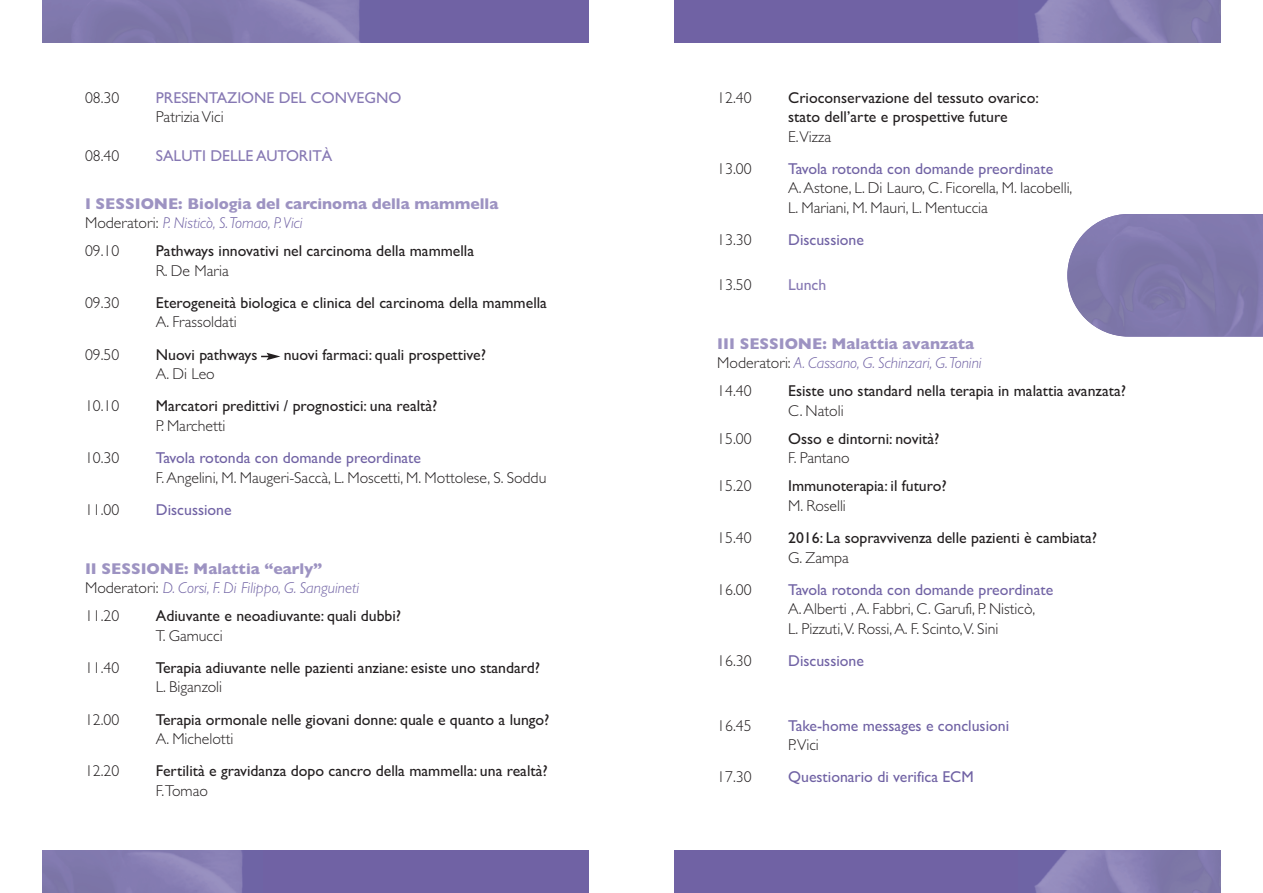
<style>
.page{position:relative;width:1263px;height:893px;background:#fff}
.page>*{position:absolute;margin:0;border:0;box-sizing:border-box;transform-origin:0 0}
.t1{font:15.75px/19.5px "Gill Sans";color:#231f20}
.t2{font:300 15.75px/19.5px "Gill Sans";color:#231f20}
.t3{font:15.75px "Gill Sans";color:#7062a4}
.t4{font:italic 300 15.75px/19.5px "Gill Sans";color:#7062a4}
.t5{font:700 15.75px/19.5px "Gill Sans";color:#9d93c2}
.t6{font:15.75px "Gill Sans";color:#8678b3}
.s1{font-weight:300;color:#231f20}
.s2{font-weight:300;font-style:italic;color:#7062a4}
.s3{font-weight:700;font-style:normal;color:#9d93c2}
.s4{font-style:normal;color:#231f20}
</style>
<div class="page">
<div style="left:43px;top:0;width:546px;height:43px;background:#7062a4"></div>
<img style="left:43px;top:0;width:318px;height:43px">
<div style="left:674px;top:0;width:546px;height:43px;background:#7062a4"></div>
<img style="left:1034px;top:0;width:186px;height:43px">
<div style="left:43px;top:850px;width:546px;height:43px;background:#7062a4"></div>
<img style="left:43px;top:850px;width:200px;height:43px">
<div style="left:674px;top:850px;width:546px;height:43px;background:#7062a4"></div>
<img style="left:1034px;top:850px;width:186px;height:43px">
<div style="left:1129px;top:214px;width:134px;height:123px;background:#8079ac"></div>
<img style="left:1067px;top:214px;width:62px;height:123px">
<svg style="left:261px;top:353px;width:19px;height:7px"></svg>
<p class="t2" style="left:85px;top:87px;width:36px">08.30</p>
<p class="t6" style="left:156px;top:88px;width:247px">PRESENTAZIONE DEL CONVEGNO</p>
<p class="t2" style="left:156px;top:107px;width:69px">PatriziaVici</p>
<p class="t2" style="left:85px;top:146px;width:36px">08.40</p>
<p class="t6" style="left:156px;top:147px;width:178px">SALUTI DELLE AUTORITÀ</p>
<p class="t5" style="left:85px;top:193px;width:415px">I SESSIONE: Biologia del carcinoma della mammella<br><span class="s1">Moderatori:</span> <span class="s2">P. Nisticò, S.Tomao, P.Vici</span></p>
<p class="t2" style="left:85px;top:241px;width:36px">09.10</p>
<p class="t1" style="left:156px;top:241px;width:320px">Pathways innovativi nel carcinoma della mammella</p>
<p class="t2" style="left:156px;top:260px;width:74px">R. De Maria</p>
<p class="t2" style="left:85px;top:293px;width:36px">09.30</p>
<p class="t1" style="left:156px;top:293px;width:392px">Eterogeneità biologica e clinica del carcinoma della mammella</p>
<p class="t2" style="left:156px;top:312px;width:82px">A. Frassoldati</p>
<p class="t2" style="left:85px;top:344px;width:36px">09.50</p>
<p class="t1" style="left:156px;top:344px;width:103px">Nuovi pathways</p>
<p class="t1" style="left:284px;top:344px;width:204px">nuovi farmaci: quali prospettive?</p>
<p class="t2" style="left:156px;top:364px;width:60px">A. Di Leo</p>
<p class="t2" style="left:85px;top:396px;width:36px">10.10</p>
<p class="t1" style="left:156px;top:396px;width:283px">Marcatori predittivi / prognostici: una realtà?</p>
<p class="t2" style="left:156px;top:416px;width:71px">P. Marchetti</p>
<p class="t2" style="left:85px;top:448px;width:36px">10.30</p>
<p class="t3" style="left:156px;top:449px;width:267px">Tavola rotonda con domande preordinate</p>
<p class="t2" style="left:156px;top:468px;width:392px">F.Angelini, M. Maugeri-Saccà, L. Moscetti, M. Mottolese, S. Soddu</p>
<p class="t2" style="left:85px;top:500px;width:36px">11.00</p>
<p class="t3" style="left:156px;top:500px;width:77px">Discussione</p>
<p class="t4" style="left:85px;top:558px;width:276px"><span class="s3">II SESSIONE: Malattia “early”<br></span><span class="s4">Moderatori:</span> D. Corsi, F. Di Filippo, G. Sanguineti</p>
<p class="t2" style="left:85px;top:606px;width:36px">11.20</p>
<p class="t1" style="left:156px;top:606px;width:247px">Adiuvante e neoadiuvante: quali dubbi?</p>
<p class="t2" style="left:156px;top:625px;width:68px">T. Gamucci</p>
<p class="t2" style="left:85px;top:658px;width:36px">11.40</p>
<p class="t1" style="left:156px;top:658px;width:386px">Terapia adiuvante nelle pazienti anziane: esiste uno standard?</p>
<p class="t2" style="left:156px;top:677px;width:68px">L. Biganzoli</p>
<p class="t2" style="left:85px;top:709px;width:36px">12.00</p>
<p class="t1" style="left:156px;top:709px;width:395px">Terapia ormonale nelle giovani donne: quale e quanto a lungo?</p>
<p class="t2" style="left:156px;top:729px;width:79px">A. Michelotti</p>
<p class="t2" style="left:85px;top:761px;width:36px">12.20</p>
<p class="t1" style="left:156px;top:761px;width:393px">Fertilità e gravidanza dopo cancro della mammella: una realtà?</p>
<p class="t2" style="left:156px;top:781px;width:54px">F.Tomao</p>
<p class="t2" style="left:717px;top:87px;width:36px">12.40</p>
<p class="t1" style="left:788px;top:87px;width:252px">Crioconservazione del tessuto ovarico: stato dell’arte e prospettive future</p>
<p class="t2" style="left:788px;top:126px;width:44px">E.Vizza</p>
<p class="t2" style="left:717px;top:159px;width:36px">13.00</p>
<p class="t3" style="left:788px;top:159px;width:267px">Tavola rotonda con domande preordinate</p>
<p class="t2" style="left:788px;top:178px;width:286px">A.Astone, L. Di Lauro, C. Ficorella, M. Iacobelli,<br>L. Mariani, M. Mauri, L. Mentuccia</p>
<p class="t2" style="left:717px;top:230px;width:36px">13.30</p>
<p class="t3" style="left:788px;top:231px;width:77px">Discussione</p>
<p class="t2" style="left:717px;top:275px;width:36px">13.50</p>
<p class="t6" style="left:788px;top:276px;width:40px">Lunch</p>
<p class="t4" style="left:717px;top:334px;width:266px"><span class="s3">III SESSIONE: Malattia avanzata<br></span><span class="s4">Moderatori:</span> A. Cassano, G. Schinzari, G.Tonini</p>
<p class="t2" style="left:717px;top:381px;width:36px">14.40</p>
<p class="t1" style="left:788px;top:381px;width:339px">Esiste uno standard nella terapia in malattia avanzata?</p>
<p class="t2" style="left:788px;top:401px;width:57px">C. Natoli</p>
<p class="t2" style="left:717px;top:429px;width:36px">15.00</p>
<p class="t1" style="left:788px;top:429px;width:153px">Osso e dintorni: novità?</p>
<p class="t2" style="left:788px;top:448px;width:63px">F. Pantano</p>
<p class="t2" style="left:717px;top:476px;width:36px">15.20</p>
<p class="t1" style="left:788px;top:476px;width:160px">Immunoterapia: il futuro?</p>
<p class="t2" style="left:788px;top:496px;width:59px">M. Roselli</p>
<p class="t2" style="left:717px;top:528px;width:36px">15.40</p>
<p class="t1" style="left:788px;top:528px;width:310px">2016: La sopravvivenza delle pazienti è cambiata?</p>
<p class="t2" style="left:788px;top:547px;width:62px">G. Zampa</p>
<p class="t2" style="left:717px;top:580px;width:36px">16.00</p>
<p class="t3" style="left:788px;top:580px;width:267px">Tavola rotonda con domande preordinate</p>
<p class="t2" style="left:788px;top:599px;width:249px">A.Alberti ,A. Fabbri, C. Garufi, P. Nisticò,<br>L. Pizzuti,V. Rossi,A. F. Scinto,V. Sini</p>
<p class="t2" style="left:717px;top:651px;width:36px">16.30</p>
<p class="t3" style="left:788px;top:651px;width:77px">Discussione</p>
<p class="t2" style="left:717px;top:715px;width:36px">16.45</p>
<p class="t3" style="left:788px;top:716px;width:222px">Take-home messages e conclusioni</p>
<p class="t2" style="left:788px;top:735px;width:32px">P.Vici</p>
<p class="t2" style="left:717px;top:767px;width:36px">17.30</p>
<p class="t3" style="left:788px;top:768px;width:187px">Questionario di verifica ECM</p>
</div>
